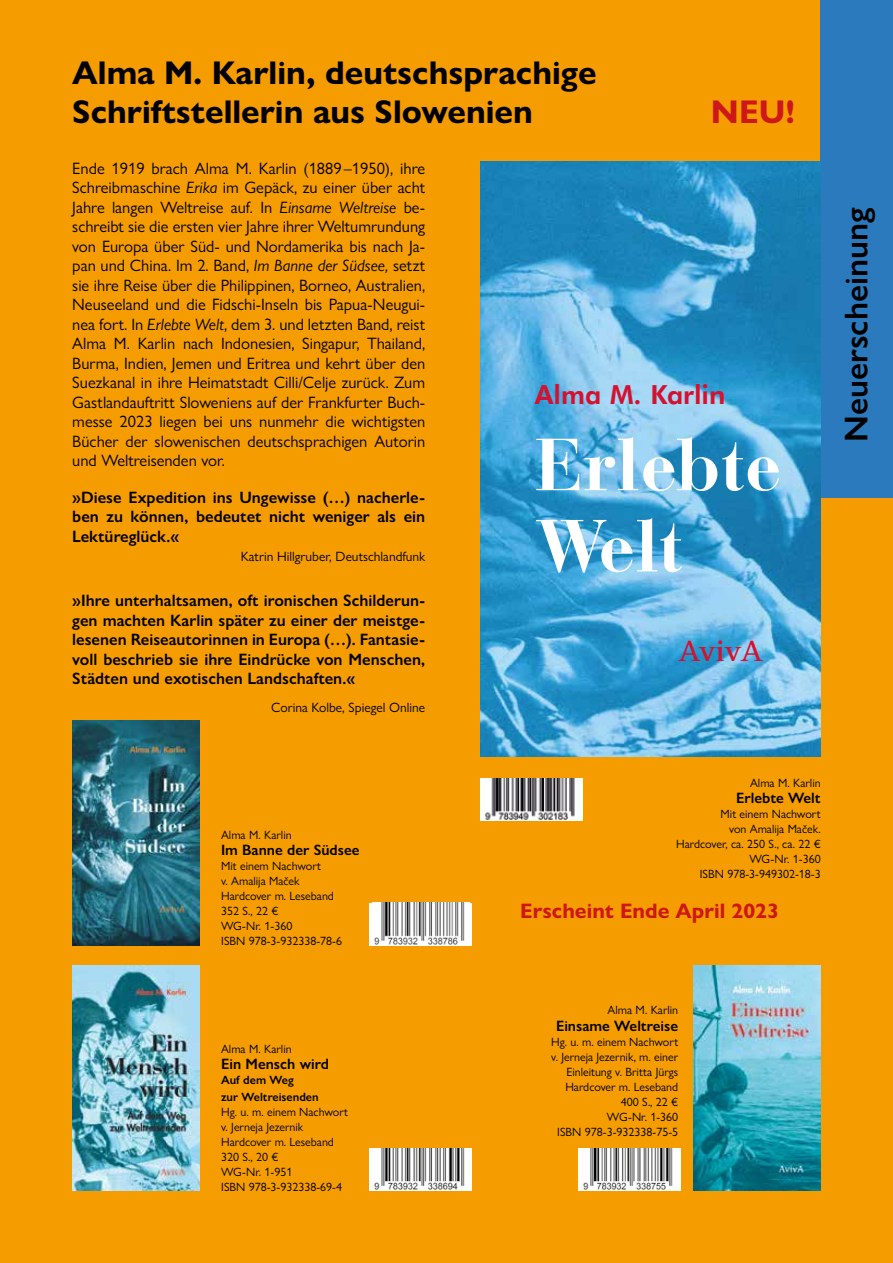
<style>
.page{position:relative;width:893px;height:1263px;background:#f59c00}
.page>*{position:absolute;margin:0;border:0;box-sizing:border-box;transform-origin:0 0}
.t1{font:73.05px/81.2px "Bauer Bodoni Bold Os F";color:#fff}
.t2{font:700 33px/39.6px "Gill Sans Nova";color:#000}
.t3{font:600 33px "Gill Sans Nova";color:#000}
.t4{font:700 33px "Gill Sans Nova";color:#cd1719}
.t5{font:700 30.45px "Rotis Serif";color:#d51130}
.t6{font:800 26.4px "Futura BT";color:#d51130}
.t7{font:700 21px "Gill Sans Nova";color:#cd1719}
.t8{font:16.5px/19.5px "Gill Sans Nova";color:#000;text-align:justify}
.t9{font:600 16.5px/19.5px "Gill Sans Nova";color:#000;text-align:justify}
.t10{font:600 15px "Gill Sans Nova";color:#000}
.t11{font:13.5px "Gill Sans Nova";color:#000}
.t12{font:12px/15px "Gill Sans Nova";color:#000;text-align:right}
.t13{font:600 12px/16.5px "Gill Sans Nova";color:#000}
.s1{font-style:italic}
</style>
<div class="page">
<div style="left:821px;top:0;width:72px;height:497px;background:#2b7abe"></div>
<img style="left:480px;top:162px;width:341px;height:595px">
<img style="left:72px;top:720px;width:128px;height:225px">
<img style="left:72px;top:965px;width:128px;height:226px">
<div style="left:370px;top:1148px;width:102px;height:43px;background:#fff"></div>
<img style="left:374px;top:1148px;width:91px;height:42px">
<div style="left:370px;top:903px;width:102px;height:42px;background:#fff"></div>
<img style="left:374px;top:903px;width:91px;height:42px">
<div style="left:480px;top:778px;width:103px;height:43px;background:#fff"></div>
<img style="left:485px;top:778px;width:90px;height:42px">
<img style="left:693px;top:965px;width:128px;height:226px">
<div style="left:578px;top:1148px;width:102px;height:43px;background:#fff"></div>
<img style="left:583px;top:1148px;width:90px;height:42px">
<h2 class="t2" style="left:72px;top:53px;width:526px">Alma M. Karlin, deutschsprachige<br>Schriftstellerin aus Slowenien</h2>
<h2 class="t4" style="left:711px;top:92px;width:86px">NEU!</h2>
<p class="t8" style="left:72px;top:158px;width:354px">Ende 1919 brach Alma M. Karlin (1889–1950), ihre Schreibmaschine <span class="s1">Erika</span> im Gepäck, zu einer über acht Jahre langen Weltreise auf. In <span class="s1">Einsame Weltreise</span> be&shy;schreibt sie die ersten vier Jahre ihrer Weltumrundung von Europa über Süd- und Nordamerika bis nach Ja&shy;pan und China. Im 2. Band, <span class="s1">Im Banne der Südsee,</span> setzt sie ihre Reise über die Philippinen, Borneo, Australien, Neuseeland und die Fidschi-Inseln bis Papua-Neugui&shy;nea fort. In <span class="s1">Erlebte Welt</span>, dem 3. und letzten Band, reist Alma M. Karlin nach Indonesien, Singapur, Thailand, Burma, Indien, Jemen und Eritrea und kehrt über den Suezkanal in ihre Heimatstadt Cilli/Celje zurück. Zum Gastlandauftritt Sloweniens auf der Frankfurter Buch&shy;messe 2023 liegen bei uns nunmehr die wichtigsten Bücher der slowenischen deutschsprachigen Autorin und Weltreisenden vor.</p>
<p class="t9" style="left:72px;top:487px;width:354px">»Diese Expedition ins Ungewisse (…) nacherle&shy;ben zu können, bedeutet nicht weniger als ein Lektüreglück.«</p>
<p class="t11" style="left:241px;top:548px;width:186px">Katrin Hillgruber, Deutschlandfunk</p>
<p class="t9" style="left:72px;top:591px;width:354px">»Ihre unterhaltsamen, oft ironischen Schilderun&shy;gen machten Karlin später zu einer der meistge&shy;lesenen Reiseautorinnen in Europa (…). Fantasie&shy;voll beschrieb sie ihre Eindrücke von Menschen, Städten und exotischen Landschaften.«</p>
<p class="t11" style="left:271px;top:699px;width:156px">Corina Kolbe, Spiegel Online</p>
<h3 class="t6" style="left:535px;top:379px;width:192px">Alma M. Karlin</h3>
<h1 class="t1" style="left:535px;top:425px;width:248px">Erlebte<br>Welt</h1>
<h3 class="t5" style="left:679px;top:633px;width:86px">AvivA</h3>
<h2 class="t3" style="left:836px;top:442px;width:236px;rotate:-90deg">Neuerscheinung</h2>
<p class="t12" style="left:221px;top:827px;width:72px">Alma M. Karlin</p>
<p class="t10" style="left:221px;top:841px;width:140px">Im Banne der Südsee</p>
<p class="t12" style="left:221px;top:859px;width:123px;text-align:left">Mit einem Nachwort<br>v. Amalija Maček<br>Hardcover m. Leseband<br>352 S., 22 €<br>WG-Nr. 1-360<br>ISBN 978-3-932338-78-6</p>
<p class="t12" style="left:221px;top:1041px;width:72px">Alma M. Karlin</p>
<p class="t10" style="left:221px;top:1055px;width:109px">Ein Mensch wird</p>
<p class="t13" style="left:221px;top:1072px;width:99px">Auf dem Weg<br>zur Weltreisenden</p>
<p class="t12" style="left:221px;top:1104px;width:129px;text-align:left">Hg. u. m. einem Nachwort v. Jerneja Jezernik<br>Hardcover m. Leseband<br>320 S., 20 €<br>WG-Nr. 1-951<br>ISBN 978-3-932338-69-4</p>
<p class="t12" style="left:750px;top:775px;width:72px">Alma M. Karlin</p>
<p class="t10" style="left:736px;top:789px;width:86px">Erlebte Welt</p>
<p class="t12" style="left:676px;top:807px;width:146px">Mit einem Nachwort<br>von Amalija Maček.<br>Hardcover, ca. 250 S., ca. 22 €<br>WG-Nr. 1-360<br>ISBN 978-3-949302-18-3</p>
<p class="t7" style="left:520px;top:898px;width:260px">Erscheint Ende April 2023</p>
<p class="t12" style="left:608px;top:1002px;width:72px">Alma M. Karlin</p>
<p class="t10" style="left:556px;top:1016px;width:124px">Einsame Weltreise</p>
<p class="t12" style="left:551px;top:1034px;width:129px">Hg. u. m. einem Nachwort v. Jerneja Jezernik, m. einer<br>Einleitung v. Britta Jürgs<br>Hardcover m. Leseband<br>400 S., 22 €<br>WG-Nr. 1-360<br>ISBN 978-3-932338-75-5</p>
</div>
